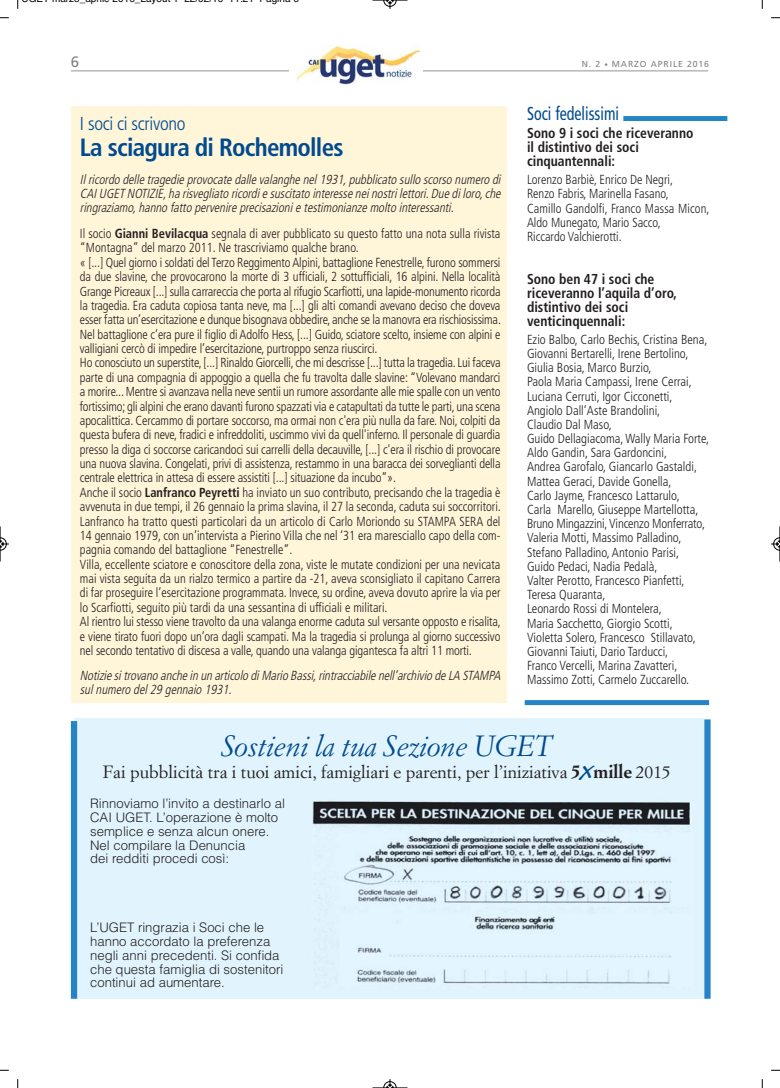
<style>
.page{position:relative;width:780px;height:1088px;background:#fff}
.page>*{position:absolute;margin:0;border:0;box-sizing:border-box;transform-origin:0 0}
.t1{font:italic 28.75px "Simoncini Garamond Std";letter-spacing:-.015em;color:#004a8f}
.t2{font:700 condensed 25px "Frutiger LT Std";letter-spacing:-.03em;color:#004a8f}
.t3{font:condensed 18.75px "Frutiger LT Std";color:#004a8f;scale:.85 1}
.t4{font:300 condensed 18.75px "Frutiger LT Std";letter-spacing:-.015em;color:#004a8f}
.t5{font:17.5px "Simoncini Garamond Std";color:#231f20}
.t6{font:15px "Frutiger LT Std";color:#808285}
.t7{font:700 condensed 14.38px/14.1px "Frutiger LT Std";color:#231f20;scale:.95 1}
.t8{font:300 condensed 13.12px/14.4px "Frutiger LT Std";letter-spacing:-.005em;color:#231f20;scale:.95 1}
.t9{font:300 condensed 13.12px/14.1px "Frutiger LT Std";letter-spacing:-.005em;color:#231f20}
.t10{font:italic 300 condensed 13.12px/14px "Frutiger LT Std";color:#231f20;text-align:justify;scale:.95 1}
.t11{font:300 13.12px/13.8px "Helvetica";color:#231f20}
.t12{font:10px "Helvetica";color:#000}
.t13{font:8.62px "Frutiger LT Std";letter-spacing:.1em;color:#808285}
.s1{font-size:6.88px}
.s2{font-weight:700}
.s3{font-weight:700;font-size:18.75px}
.s4{font-family:"Caliban Std";font-size:37.5px;color:#004a8f}
</style>
<div class="page">
<div style="left:71px;top:106px;width:435px;height:597px;background:#fff5d9"></div>
<hr style="left:71px;top:71px;width:637px;height:1px;background:#939598">
<div style="left:289px;top:36px;width:134px;height:48px;background:#fff"></div>
<img style="left:296px;top:45px;width:125px;height:39px">
<div style="left:524px;top:700px;width:185px;height:5px;background:#2484c6"></div>
<div style="left:623px;top:116px;width:104px;height:5px;background:#2484c6"></div>
<div style="left:74px;top:718px;width:630px;height:281px;background:#e1f4fd"></div>
<div style="left:71px;top:721px;width:6px;height:278px;background:#2484c6"></div>
<div style="left:704px;top:719px;width:6px;height:280px;background:#2484c6"></div>
<img style="left:312px;top:801px;width:379px;height:183px">
<svg style="left:17px;top:0;width:2px;height:9px"></svg>
<svg style="left:0;top:17px;width:9px;height:2px"></svg>
<svg style="left:761px;top:0;width:2px;height:9px"></svg>
<svg style="left:771px;top:17px;width:9px;height:2px"></svg>
<svg style="left:17px;top:1079px;width:2px;height:9px"></svg>
<svg style="left:761px;top:1079px;width:2px;height:9px"></svg>
<hr style="left:372px;top:0;width:35px;height:1px;background:#000">
<svg style="left:383px;top:0;width:13px;height:9px"></svg>
<hr style="left:372px;top:1087px;width:35px;height:1px;background:#000">
<svg style="left:383px;top:1079px;width:13px;height:9px"></svg>
<hr style="left:0;top:526px;width:1px;height:35px;background:#000">
<svg style="left:0;top:537px;width:9px;height:14px"></svg>
<hr style="left:779px;top:526px;width:1px;height:35px;background:#000">
<svg style="left:771px;top:537px;width:9px;height:14px"></svg>
<p class="t12" style="left:80px;top:-5px;width:18px">_ p</p>
<p class="t12" style="left:135px;top:-5px;width:23px">_ y</p>
<p class="t12" style="left:272px;top:-5px;width:7px">g</p>
<p class="t6" style="left:71px;top:53px;width:10px">6</p>
<p class="t13" style="left:581px;top:59px;width:129px">N. 2 <span class="s1">•</span> MARZO APRILE 2016</p>
<h3 class="t3" style="left:527px;top:106px;width:110px">Soci fedelissimi</h3>
<p class="t7" style="left:527px;top:127px;width:177px">Sono 9 i soci che riceveranno il distintivo dei soci cinquantennali:</p>
<p class="t8" style="left:527px;top:174px;width:194px">Lorenzo Barbiè, Enrico De Negri,<br>Renzo Fabris, Marinella Fasano,<br>Camillo Gandolfi, Franco Massa Micon,<br>Aldo Munegato, Mario Sacco,<br>Riccardo Valchierotti.</p>
<p class="t7" style="left:527px;top:273px;width:159px">Sono ben 47 i soci che riceveranno l’aquila d’oro, distintivo dei soci venticinquennali:</p>
<p class="t9" style="left:527px;top:333px;width:184px">Ezio Balbo, Carlo Bechis, Cristina Bena, Giovanni Bertarelli, Irene Bertolino, Giulia Bosia, Marco Burzio,<br>Paola Maria Campassi, Irene Cerrai, Luciana Cerruti, Igor Cicconetti, Angiolo Dall’Aste Brandolini,<br>Claudio Dal Maso,<br>Guido Dellagiacoma, Wally Maria Forte, Aldo Gandin, Sara Gardoncini,<br>Andrea Garofalo, Giancarlo Gastaldi, Mattea Geraci, Davide Gonella,<br>Carlo Jayme, Francesco Lattarulo,<br>Carla Marello, Giuseppe Martellotta, Bruno Mingazzini, Vincenzo Monferrato, Valeria Motti, Massimo Palladino, Stefano Palladino, Antonio Parisi, Guido Pedaci, Nadia Pedalà,<br>Valter Perotto, Francesco Pianfetti, Teresa Quaranta,<br>Leonardo Rossi di Montelera,<br>Maria Sacchetto, Giorgio Scotti, Violetta Solero, Francesco Stillavato, Giovanni Taiuti, Dario Tarducci,<br>Franco Vercelli, Marina Zavatteri, Massimo Zotti, Carmelo Zuccarello.</p>
<h3 class="t4" style="left:80px;top:116px;width:107px">I soci ci scrivono</h3>
<h2 class="t2" style="left:80px;top:138px;width:265px">La sciagura di Rochemolles</h2>
<p class="t10" style="left:80px;top:174px;width:447px">Ilricordo delle tragedie provocate dalle valanghe nel1931,pubblicato sullo scorso numero di CAIUGET NOTIZIE,ha risvegliato ricordie suscitato interesse neinostrilettori.Due diloro,che ringraziamo,hanno fatto pervenire precisazionie testimonianze molto interessanti.</p>
<p class="t8" style="left:80px;top:227px;width:444px">Il socio <span class="s2">Gianni Bevilacqua</span> segnala di aver pubblicato su questo fatto una nota sulla rivista “Montagna” del marzo 2011. Ne trascriviamo qualche brano.<br>« [...] Quel giorno i soldati del Terzo Reggimento Alpini, battaglione Fenestrelle, furono sommersi da due slavine, che provocarono la morte di 3 ufficiali, 2 sottufficiali, 16 alpini. Nella località Grange Picreaux [...] sulla carrareccia che porta al rifugio Scarfiotti, una lapide-monumento ricorda la tragedia. Era caduta copiosa tanta neve, ma [...] gli alti comandi avevano deciso che doveva esser fatta un’esercitazione e dunque bisognava obbedire, anche se la manovra era rischiosissima.<br>Nel battaglione c’era pure il figlio di Adolfo Hess, [...] Guido, sciatore scelto, insieme con alpini e valligiani cercò di impedire l’esercitazione, purtroppo senza riuscirci.<br>Ho conosciuto un superstite, [...] Rinaldo Giorcelli, che mi descrisse [...] tutta la tragedia. Lui faceva parte di una compagnia di appoggio a quella che fu travolta dalle slavine: “Volevano mandarci a morire... Mentre si avanzava nella neve sentii un rumore assordante alle mie spalle con un vento fortissimo; gli alpini che erano davanti furono spazzati via e catapultati da tutte le parti, una scena apocalittica. Cercammo di portare soccorso, ma ormai non c'era più nulla da fare. Noi, colpiti da questa bufera di neve, fradici e infreddoliti, uscimmo vivi da quell'inferno. Il personale di guardia presso la diga ci soccorse caricandoci sui carrelli della decauville, [...] c'era il rischio di provocare una nuova slavina. Congelati, privi di assistenza, restammo in una baracca dei sorveglianti della centrale elettrica in attesa di essere assistiti [...] situazione da incubo”».<br>Anche il socio <span class="s2">Lanfranco Peyretti</span> ha inviato un suo contributo, precisando che la tragedia è avvenuta in due tempi, il 26 gennaio la prima slavina, il 27 la seconda, caduta sui soccorritori.<br>Lanfranco ha tratto questi particolari da un articolo di Carlo Moriondo su STAMPA SERA del 14 gennaio 1979, con un’intervista a Pierino Villa che nel ‘31 era maresciallo capo della com&shy;pagnia comando del battaglione “Fenestrelle”.<br>Villa, eccellente sciatore e conoscitore della zona, viste le mutate condizioni per una nevicata mai vista seguita da un rialzo termico a partire da -21, aveva sconsigliato il capitano Carrera di far proseguire l’esercitazione programmata. Invece, su ordine, aveva dovuto aprire la via per lo Scarfiotti, seguito più tardi da una sessantina di ufficiali e militari.<br>Al rientro lui stesso viene travolto da una valanga enorme caduta sul versante opposto e risalita, e viene tirato fuori dopo un’ora dagli scampati. Ma la tragedia si prolunga al giorno successivo nel secondo tentativo di discesa a valle, quando una valanga gigantesca fa altri 11 morti.</p>
<p class="t10" style="left:80px;top:670px;width:447px">Notizie sitrovano anche in un articolo diMario Bassi,rintracciabile nell’archivio de LA STAMPA sulnumero del29 gennaio 1931.</p>
<h1 class="t1" style="left:221px;top:729px;width:332px">Sostieni la tua Sezione UGET</h1>
<h3 class="t5" style="left:103px;top:762px;width:569px">Fai pubblicità tra i tuoi amici, famigliari e parenti, per l’iniziativa <span class="s3">5</span><span class="s4">x</span><span class="s3">mille</span> 2015</h3>
<p class="t11" style="left:90px;top:798px;width:196px">Rinnoviamo l’invito a destinarlo al<br>CAI UGET. L’operazione è molto semplice e senza alcun onere.<br>Nel compilare la Denuncia<br>dei redditi procedi così:</p>
<p class="t11" style="left:90px;top:922px;width:195px">L’UGET ringrazia i Soci che le hanno accordato la preferenza negli anni precedenti. Si confida che questa famiglia di sostenitori continui ad aumentare.</p>
</div>
